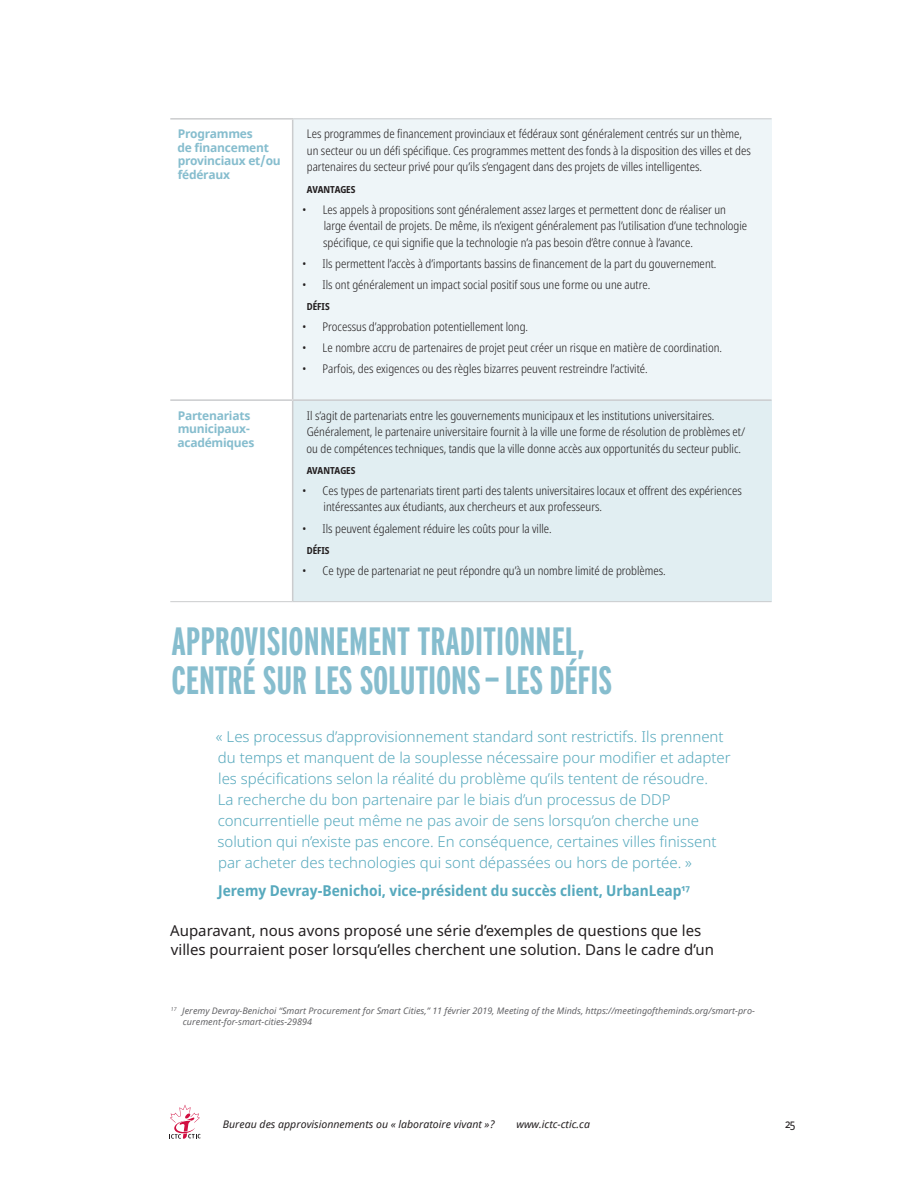
<style>
.page{position:relative;width:918px;height:1188px;background:#fff}
.page>*{position:absolute;margin:0;border:0;box-sizing:border-box;transform-origin:0 0}
.t1{font:700 39.45px/39px "Interstate Compressed";letter-spacing:-.005em;color:#86bdce}
.t2{font:300 15px/21px "Noto Sans";color:#57a9bd}
.t3{font:15px/19.5px "Noto Sans";color:#231f20}
.t4{font:700 semi-condensed 15px "Noto Sans";color:#57a9bd}
.t5{font:300 condensed 12px/16.5px "Noto Sans";color:#231f20}
.t6{font:700 12px/13.5px "Noto Sans";letter-spacing:-.02em;color:#86bdce}
.t7{font:600 condensed 12px "Noto Sans";color:#231f20}
.t8{font:condensed 12px "Noto Sans";color:#231f20}
.t9{font:italic 10.5px "Noto Sans";color:#231f20}
.t10{font:italic 9px/11.2px "Noto Sans";color:#636366}
</style>
<div class="page">
<svg style="left:169px;top:1105px;width:32px;height:34px"></svg>
<div style="left:293px;top:119px;width:479px;height:281px;background:#eef5f8"></div>
<div style="left:293px;top:400px;width:479px;height:202px;background:#e1eef2"></div>
<hr style="left:293px;top:118px;width:479px;height:1px;background:#cbccce">
<hr style="left:293px;top:601px;width:479px;height:1px;background:#cbccce">
<hr style="left:292px;top:120px;width:1px;height:279px;background:#cbccce">
<hr style="left:292px;top:401px;width:1px;height:200px;background:#cbccce">
<hr style="left:170px;top:601px;width:123px;height:1px;background:#cbccce">
<hr style="left:170px;top:118px;width:123px;height:2px;background:#cbccce">
<hr style="left:170px;top:399px;width:123px;height:2px;background:#cbccce">
<hr style="left:293px;top:399px;width:479px;height:2px;background:#cbccce">
<p class="t6" style="left:178px;top:128px;width:105px">Programmes<br>de financement provinciaux et/ou fédéraux</p>
<p class="t5" style="left:307px;top:126px;width:445px">Les programmes de financement provinciaux et fédéraux sont généralement centrés sur un thème, un secteur ou un défi spécifique. Ces programmes mettent des fonds à la disposition des villes et des partenaires du secteur privé pour qu’ils s’engagent dans des projets de villes intelligentes.</p>
<p class="t7" style="left:307px;top:180px;width:50px">AVANTAGES</p>
<p class="t5" style="left:323px;top:201px;width:425px;text-indent:-21px">• Les appels à propositions sont généralement assez larges et permettent donc de réaliser un large éventail de projets. De même, ils n’exigent généralement pas l’utilisation d’une technologie spécifique, ce qui signifie que la technologie n’a pas besoin d’être connue à l’avance.</p>
<p class="t5" style="left:302px;top:255px;width:416px">• Ils permettent l’accès à d’importants bassins de financement de la part du gouvernement.</p>
<p class="t5" style="left:302px;top:276px;width:350px">• Ils ont généralement un impact social positif sous une forme ou une autre.</p>
<p class="t7" style="left:307px;top:297px;width:24px">DÉFIS</p>
<p class="t5" style="left:302px;top:319px;width:227px">• Processus d’approbation potentiellement long.</p>
<p class="t5" style="left:302px;top:340px;width:421px">• Le nombre accru de partenaires de projet peut créer un risque en matière de coordination.</p>
<p class="t5" style="left:302px;top:361px;width:347px">• Parfois, des exigences ou des règles bizarres peuvent restreindre l’activité.</p>
<p class="t6" style="left:178px;top:409px;width:78px">Partenariats municipaux&shy;académiques</p>
<p class="t5" style="left:307px;top:407px;width:440px">Il s’agit de partenariats entre les gouvernements municipaux et les institutions universitaires.<br>Généralement, le partenaire universitaire fournit à la ville une forme de résolution de problèmes et/ ou de compétences techniques, tandis que la ville donne accès aux opportunités du secteur public.</p>
<p class="t7" style="left:307px;top:461px;width:50px">AVANTAGES</p>
<p class="t5" style="left:324px;top:483px;width:420px;text-indent:-21px">• Ces types de partenariats tirent parti des talents universitaires locaux et offrent des expériences intéressantes aux étudiants, aux chercheurs et aux professeurs.</p>
<p class="t5" style="left:302px;top:520px;width:251px">• Ils peuvent également réduire les coûts pour la ville.</p>
<p class="t7" style="left:307px;top:541px;width:24px">DÉFIS</p>
<p class="t5" style="left:302px;top:562px;width:365px">• Ce type de partenariat ne peut répondre qu’à un nombre limité de problèmes.</p>
<h1 class="t1" style="left:171px;top:622px;width:442px">APPROVISIONNEMENT TRADITIONNEL,<br>CENTRÉ SUR LES SOLUTIONS — LES DÉFIS</h1>
<p class="t2" style="left:216px;top:727px;width:516px">« Les processus d’approvisionnement standard sont restrictifs. Ils prennent du temps et manquent de la souplesse nécessaire pour modifier et adapter les spécifications selon la réalité du problème qu’ils tentent de résoudre.<br>La recherche du bon partenaire par le biais d’un processus de DDP concurrentielle peut même ne pas avoir de sens lorsqu’on cherche une solution qui n’existe pas encore. En conséquence, certaines villes finissent par acheter des technologies qui sont dépassées ou hors de portée. »</p>
<p class="t4" style="left:218px;top:880px;width:473px">Jeremy Devray-Benichoi, vice-président du succès client, UrbanLeap<sup>17</sup></p>
<p class="t3" style="left:170px;top:921px;width:545px">Auparavant, nous avons proposé une série d’exemples de questions que les villes pourraient poser lorsqu’elles cherchent une solution. Dans le cadre d’un</p>
<p class="t10" style="left:183px;top:1005px;width:574px;text-indent:-12px"><sup>17</sup> Jeremy Devray-Benichoi “Smart Procurement for Smart Cities,” 11 février 2019, Meeting of the Minds, https://meetingoftheminds.org/smart-pro&shy;curement-for-smart-cities-29894</p>
<p class="t9" style="left:223px;top:1117px;width:273px">Bureau des approvisionnements ou « laboratoire vivant »?</p>
<p class="t9" style="left:516px;top:1117px;width:75px">www.ictc-ctic.ca</p>
<p class="t8" style="left:785px;top:1116px;width:12px">25</p>
</div>
